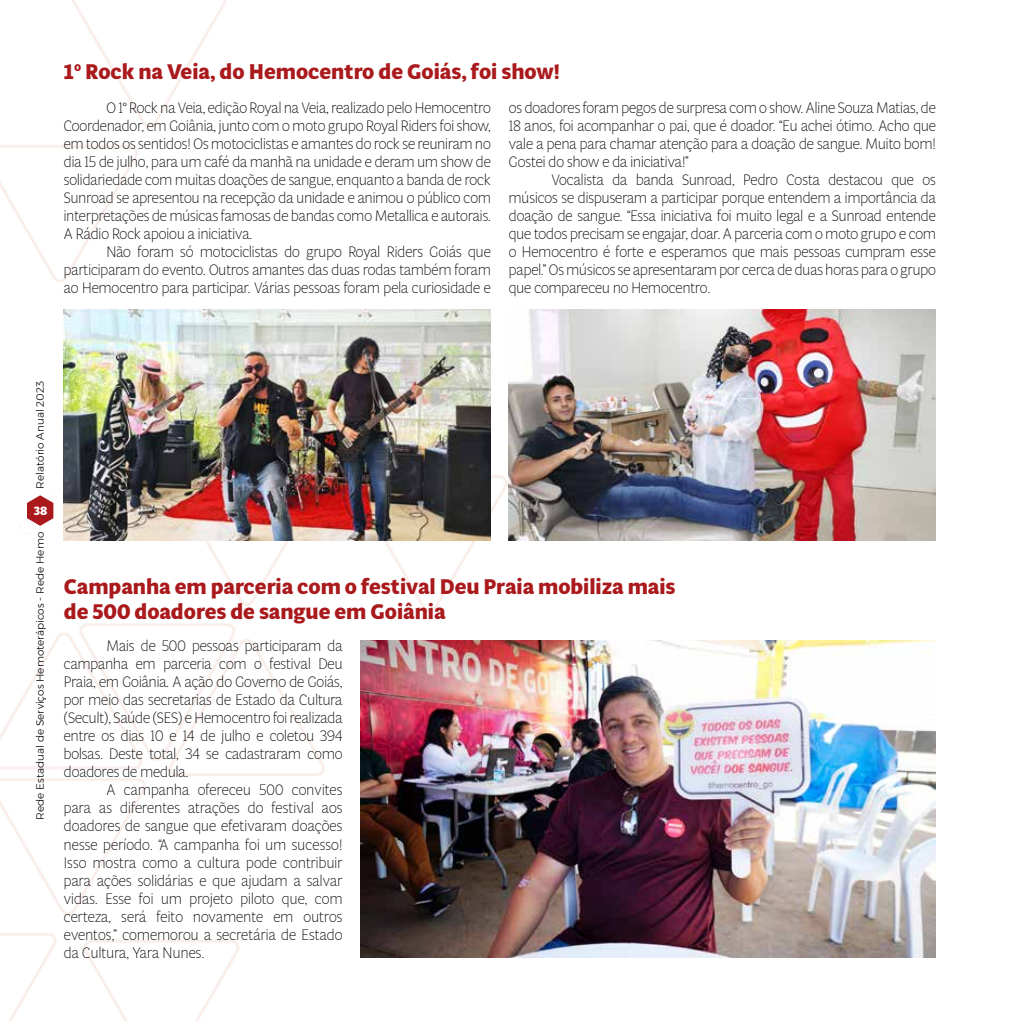
<style>
.page{position:relative;width:1021px;height:1021px;background:#fff}
.page>*{position:absolute;margin:0;border:0;box-sizing:border-box;transform-origin:0 0}
.t1{font:700 21px/25.2px "Multi Display";color:#aa191c}
.t2{font:300 15px/18px "Multi Display";color:#000;text-align:justify}
.t3{font:700 12px "Multi Display";color:#fff}
.t4{font:300 10.5px "Montserrat";color:#000}
</style>
<div class="page">
<img style="left:0;top:0;width:936px;height:1020px">
<svg style="left:20px;top:495px;width:37px;height:40px"></svg>
<img style="left:64px;top:309px;width:427px;height:231px">
<img style="left:509px;top:309px;width:426px;height:231px">
<img style="left:360px;top:640px;width:575px;height:317px">
<h1 class="t1" style="left:64px;top:59px;width:497px">1º Rock na Veia, do Hemocentro de Goiás, foi show!</h1>
<p class="t2" style="left:64px;top:98px;width:428px;text-indent:43px">O 1° Rock na Veia, edição Royal na Veia, realizado pelo Hemocentro Coordenador, em Goiânia, junto com o moto grupo Royal Riders foi show, em todos os sentidos! Os motociclistas e amantes do rock se reuniram no dia 15 de julho, para um café da manhã na unidade e deram um show de solidariedade com muitas doações de sangue, enquanto a banda de rock Sunroad se apresentou na recepção da unidade e animou o público com interpretações de músicas famosas de bandas como Metallica e autorais.<br>A Rádio Rock apoiou a iniciativa.</p>
<p class="t2" style="left:64px;top:242px;width:428px;text-indent:43px">Não foram só motociclistas do grupo Royal Riders Goiás que participaram do evento. Outros amantes das duas rodas também foram ao Hemocentro para participar. Várias pessoas foram pela curiosidade e</p>
<p class="t2" style="left:509px;top:98px;width:428px">os doadores foram pegos de surpresa com o show. Aline Souza Matias, de 18 anos, foi acompanhar o pai, que é doador. “Eu achei ótimo. Acho que vale a pena para chamar atenção para a doação de sangue. Muito bom!<br>Gostei do show e da iniciativa!”</p>
<p class="t2" style="left:509px;top:170px;width:428px;text-indent:43px">Vocalista da banda Sunroad, Pedro Costa destacou que os músicos se dispuseram a participar porque entendem a importância da doação de sangue. “Essa iniciativa foi muito legal e a Sunroad entende que todos precisam se engajar, doar. A parceria com o moto grupo e com o Hemocentro é forte e esperamos que mais pessoas cumpram esse papel.” Os músicos se apresentaram por cerca de duas horas para o grupo que compareceu no Hemocentro.</p>
<p class="t4" style="left:32px;top:488px;width:109px;rotate:-90deg">Relatório Anual 2023</p>
<p class="t3" style="left:34px;top:502px;width:15px">38</p>
<p class="t4" style="left:32px;top:819px;width:289px;rotate:-90deg">Rede Estadual de Serviços Hemoterápicos - Rede Hemo</p>
<h1 class="t1" style="left:64px;top:573px;width:613px">Campanha em parceria com o festival Deu Praia mobiliza mais de 500 doadores de sangue em Goiânia</h1>
<p class="t2" style="left:64px;top:636px;width:280px;text-indent:43px">Mais de 500 pessoas participaram da campanha em parceria com o festival Deu Praia, em Goiânia. A ação do Governo de Goiás, por meio das secretarias de Estado da Cultura (Secult), Saúde (SES) e Hemocentro foi realizada entre os dias 10 e 14 de julho e coletou 394 bolsas. Deste total, 34 se cadastraram como doadores de medula.</p>
<p class="t2" style="left:64px;top:780px;width:280px;text-indent:43px">A campanha ofereceu 500 convites para as diferentes atrações do festival aos doadores de sangue que efetivaram doações nesse período. “A campanha foi um sucesso!<br>Isso mostra como a cultura pode contribuir para ações solidárias e que ajudam a salvar vidas. Esse foi um projeto piloto que, com certeza, será feito novamente em outros eventos,” comemorou a secretária de Estado da Cultura, Yara Nunes.</p>
</div>
